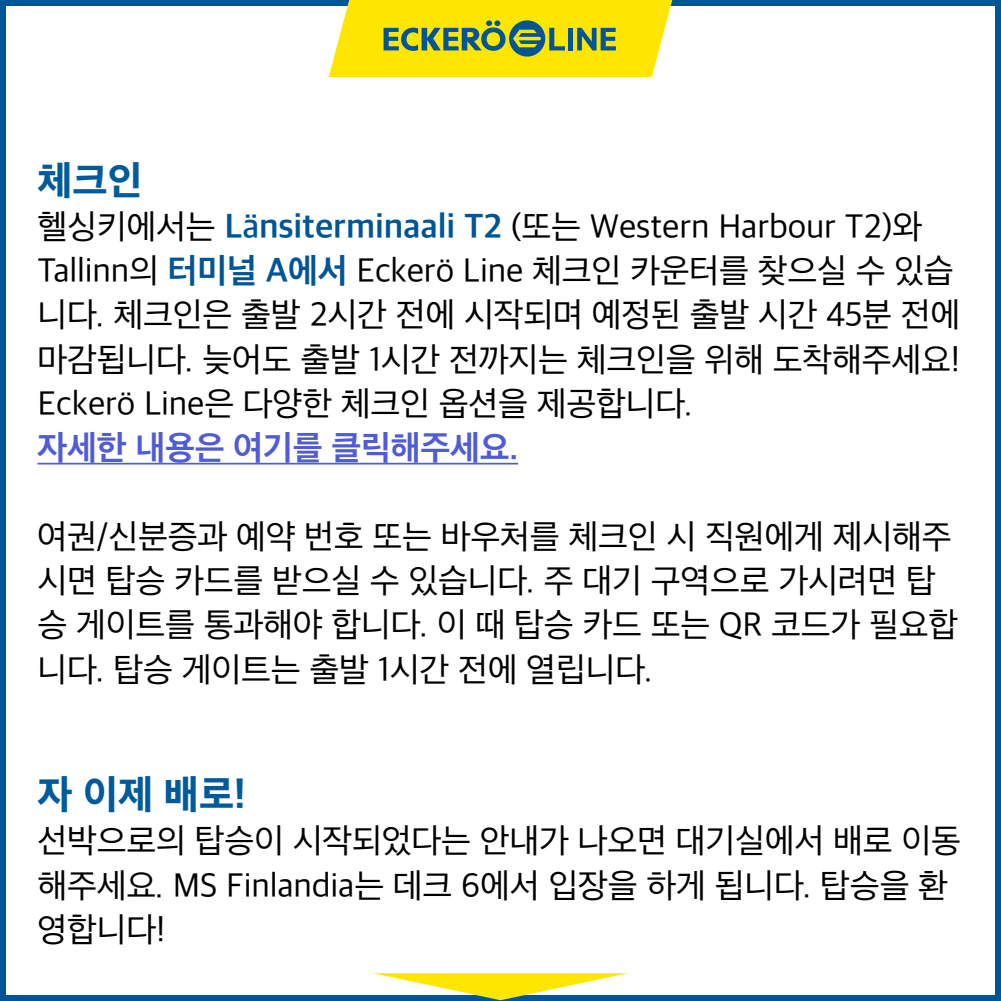
<style>
.page{position:relative;width:1001px;height:1001px;background:#fff}
.page>*{position:absolute;margin:0;border:0;box-sizing:border-box;transform-origin:0 0}
.Vahekas_korea{font:800 40.5px "Apple SD Gothic Neo";color:#005b9b}
.tekst_korea{font:34.5px/44.2px "Apple SD Gothic Neo";letter-spacing:-.005em;color:#000}
.tekst_korea-2{font:700 34.5px "Apple SD Gothic Neo";letter-spacing:-.005em;color:#4f5cd6}
.s1{font-weight:700;color:#005597}
</style>
<div class="page">
<hr style="left:38px;top:463px;width:480px;height:1px;background:#4f5cd6">
<div style="left:0;top:0;width:1000px;height:1000px;border:6px solid #005597"></div>
<svg style="left:329px;top:0;width:343px;height:77px;background:#e0d520"></svg>
<div style="left:568px;top:28px;width:5px;height:22px;background:#005597"></div>
<svg style="left:373px;top:973px;width:255px;height:27px"></svg>
<p class="Vahekas_korea" style="left:38px;top:158px;width:107px">체크인</p>
<p class="tekst_korea" style="left:38px;top:206px;width:924px">헬싱키에서는 <span class="s1">Länsiterminaali T2</span> (또는 Western Harbour T2)와 Tallinn의 <span class="s1">터미널 A에서</span> Eckerö Line 체크인 카운터를 찾으실 수 있습 니다. 체크인은 출발 2시간 전에 시작되며 예정된 출발 시간 45분 전에 마감됩니다. 늦어도 출발 1시간 전까지는 체크인을 위해 도착해주세요!</p>
<p class="tekst_korea" style="left:38px;top:383px;width:657px">Eckerö Line은 다양한 체크인 옵션을 제공합니다.</p>
<p class="tekst_korea-2" style="left:38px;top:429px;width:482px">자세한 내용은 여기를 클릭해주세요.</p>
<p class="tekst_korea" style="left:38px;top:516px;width:922px">여권/신분증과 예약 번호 또는 바우처를 체크인 시 직원에게 제시해주 시면 탑승 카드를 받으실 수 있습니다. 주 대기 구역으로 가시려면 탑 승 게이트를 통과해야 합니다. 이 때 탑승 카드 또는 QR 코드가 필요합 니다. 탑승 게이트는 출발 1시간 전에 열립니다.</p>
<p class="Vahekas_korea" style="left:38px;top:772px;width:209px">자 이제 배로!</p>
<p class="tekst_korea" style="left:38px;top:820px;width:924px">선박으로의 탑승이 시작되었다는 안내가 나오면 대기실에서 배로 이동 해주세요. MS Finlandia는 데크 6에서 입장을 하게 됩니다. 탑승을 환 영합니다!</p>
</div>
